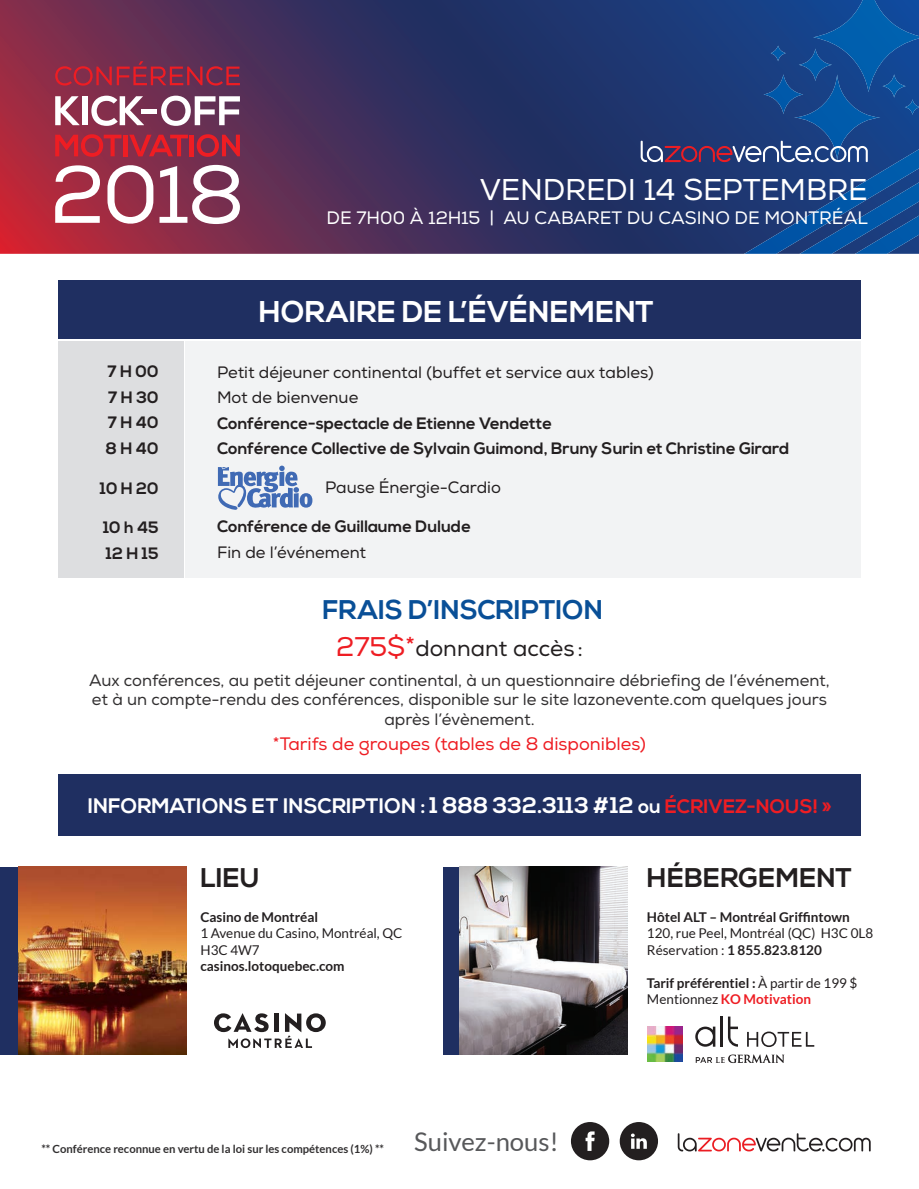
<style>
.page{position:relative;width:919px;height:1189px;background:#fff}
.page>*{position:absolute;margin:0;border:0;box-sizing:border-box;transform-origin:0 0}
.t1{font:700 30px "Nexa";letter-spacing:.01em;color:#fff}
.t2{font:30px "Nexa";letter-spacing:-.01em;color:#fff}
.t3{font:700 27px "Nexa";letter-spacing:.005em;color:#094f97}
.t4{font:700 27px "Nexa";letter-spacing:.01em;color:#231f20}
.t5{font:25.65px "Lato";color:#57585a}
.t6{font:22.5px "Nexa";color:#231f20}
.t7{font:700 21px "Nexa";color:#fff}
.t8{font:18px "Nexa";letter-spacing:-.005em;color:#fff}
.t9{font:18px "Nexa";color:#ee1d23}
.t10{font:16.5px/19.5px "Nexa";color:#312f30;text-align:center}
.t11{font:700 16.5px/25.5px "Nexa";color:#231f20}
.t12{font:16.5px/25.5px "Nexa";letter-spacing:-.01em;color:#231f20}
.t13{font:13.5px/16.5px "Lato";color:#231f20}
.t14{font:700 13.5px "Lato";color:#231f20}
.t15{font:700 11.25px "Lato";color:#312f30}
.s1{font-size:27px;color:#ee1d23}
.s2{font-size:22.5px}
.s3{font-size:19.5px}
.s4{font-size:19.5px;color:#ee1d23}
.s5{font-weight:700}
.s6{font-weight:700;color:#ee1d23}
</style>
<div class="page">
<svg style="left:0;top:0;width:519px;height:254px;background:#552e56"></svg>
<svg style="left:519px;top:0;width:399px;height:402px"></svg>
<svg style="left:55px;top:61px;width:185px;height:25px;background:#8b2a46"></svg>
<svg style="left:55px;top:96px;width:25px;height:29px"></svg>
<div style="left:82px;top:96px;width:5px;height:29px;background:#fff"></div>
<svg style="left:91px;top:96px;width:53px;height:30px"></svg>
<div style="left:142px;top:109px;width:15px;height:5px;background:#fff"></div>
<svg style="left:161px;top:96px;width:79px;height:30px"></svg>
<svg style="left:55px;top:134px;width:185px;height:97px"></svg>
<div style="left:443px;top:867px;width:47px;height:187px;background:#1f2f61"></div>
<div style="left:58px;top:280px;width:802px;height:58px;background:#1f2f61"></div>
<div style="left:58px;top:773px;width:802px;height:62px;background:#1f2f61"></div>
<div style="left:58px;top:341px;width:126px;height:236px;background:#dddee0"></div>
<div style="left:186px;top:341px;width:674px;height:236px;background:#f2f3f4"></div>
<svg style="left:677px;top:1133px;width:193px;height:18px"></svg>
<img style="left:647px;top:1026px;width:35px;height:35px">
<svg style="left:695px;top:1054px;width:89px;height:9px"></svg>
<svg style="left:695px;top:1026px;width:20px;height:20px"></svg>
<hr style="left:720px;top:1016px;width:2px;height:30px;background:#231f20">
<svg style="left:727px;top:1016px;width:11px;height:30px"></svg>
<svg style="left:747px;top:1031px;width:67px;height:16px"></svg>
<img style="left:459px;top:867px;width:168px;height:187px">
<div style="left:0;top:867px;width:47px;height:187px;background:#1f2f61"></div>
<img style="left:18px;top:867px;width:168px;height:187px">
<div style="left:571px;top:1121px;width:38px;height:39px;background:#231f20;border-radius:50%"></div>
<svg style="left:585px;top:1131px;width:9px;height:19px"></svg>
<div style="left:619px;top:1121px;width:39px;height:39px;background:#231f20;border-radius:50%"></div>
<svg style="left:630px;top:1133px;width:16px;height:15px"></svg>
<svg style="left:214px;top:1013px;width:112px;height:35px"></svg>
<svg style="left:218px;top:465px;width:94px;height:45px"></svg>
<h1 class="t2" style="left:479px;top:171px;width:389px">VENDREDI 14 SEPTEMBRE</h1>
<p class="t8" style="left:326px;top:206px;width:542px">DE 7H00 À 12H15 | AU CABARET DU CASINO DE MONTRÉAL</p>
<p class="t11" style="left:106px;top:359px;width:54px;text-align:justify">7 H 00<br>7 H 30<br>7 H 40<br>8 H 40</p>
<p class="t11" style="left:100px;top:476px;width:60px">10 H 20</p>
<p class="t11" style="left:103px;top:515px;width:57px">10 h 45<br>12 H 15</p>
<h1 class="t1" style="left:259px;top:294px;width:396px">HORAIRE DE L’ÉVÉNEMENT</h1>
<p class="t12" style="left:217px;top:359px;width:438px">Petit déjeuner continental (buffet et service aux tables)<br>Mot de bienvenue</p>
<p class="t11" style="left:217px;top:411px;width:574px">Conférence-spectacle de Etienne Vendette<br>Conférence Collective de Sylvain Guimond, Bruny Surin et Christine Girard</p>
<p class="t12" style="left:325px;top:475px;width:177px">Pause Énergie-Cardio</p>
<p class="t11" style="left:217px;top:514px;width:255px">Conférence de Guillaume Dulude</p>
<p class="t12" style="left:217px;top:539px;width:150px">Fin de l’événement</p>
<h2 class="t3" style="left:322px;top:594px;width:282px">FRAIS D’INSCRIPTION</h2>
<h3 class="t6" style="left:336px;top:634px;width:248px"><span class="s1">275$*</span>donnant accès:</h3>
<p class="t10" style="left:89px;top:670px;width:741px">Aux conférences, au petit déjeuner continental, à un questionnaire débriefing de l’événement, et à un compte-rendu des conférences, disponible sur le site lazonevente.com quelques jours après l’évènement.</p>
<p class="t9" style="left:273px;top:733px;width:374px">*Tarifs de groupes (tables de 8 disponibles)</p>
<p class="t7" style="left:88px;top:793px;width:745px">INFORMATIONS ET INSCRIPTION : <span class="s2">1 888 332.3113 #12</span> <span class="s3">ou</span> <span class="s4">ÉCRIVEZ-NOUS! »</span></p>
<h2 class="t4" style="left:200px;top:862px;width:61px">LIEU</h2>
<p class="t14" style="left:200px;top:909px;width:119px">Casino de Montréal</p>
<p class="t13" style="left:200px;top:925px;width:203px">1 Avenue du Casino, Montréal, QC<br>H3C 4W7</p>
<p class="t14" style="left:200px;top:958px;width:145px">casinos.lotoquebec.com</p>
<p class="t15" style="left:41px;top:1142px;width:344px">** Conférence reconnue en vertu de la loi sur les compétences (1%) **</p>
<h3 class="t5" style="left:414px;top:1127px;width:146px">Suivez-nous!</h3>
<h2 class="t4" style="left:647px;top:862px;width:207px">HÉBERGEMENT</h2>
<p class="t14" style="left:647px;top:909px;width:204px">Hôtel ALT – Montréal Griffintown</p>
<p class="t13" style="left:647px;top:925px;width:228px">120, rue Peel, Montréal (QC) H3C 0L8<br>Réservation : <span class="s5">1 855.823.8120</span></p>
<p class="t13" style="left:647px;top:974px;width:212px"><span class="s5">Tarif préférentiel :</span> À partir de 199 $<br>Mentionnez <span class="s6">KO Motivation</span></p>
</div>
